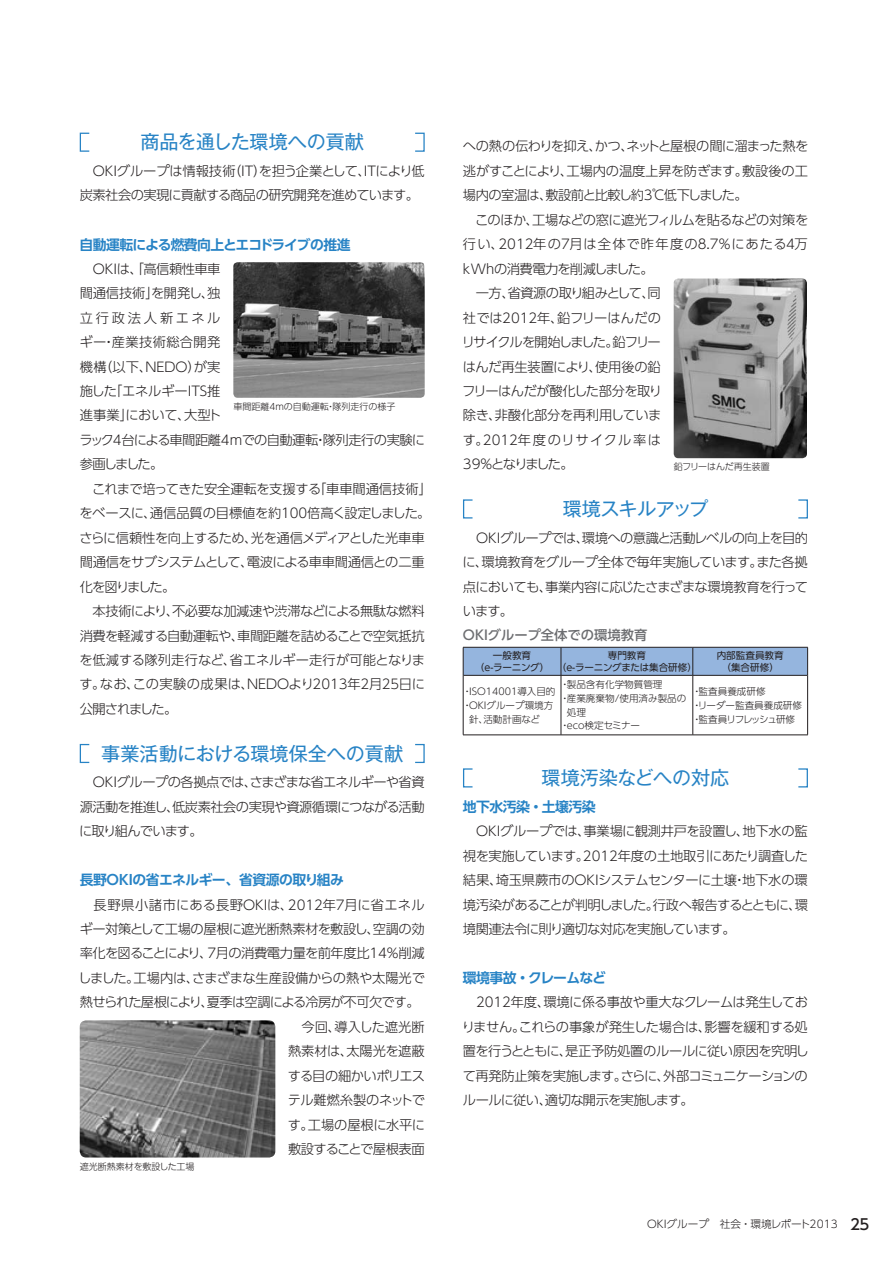
<style>
.page{position:relative;width:893px;height:1263px;background:#fff}
.page>*{position:absolute;margin:0;border:0;box-sizing:border-box;transform-origin:0 0}
.t1{font:19.2px "Gothic MB101 Pro";letter-spacing:-.01em;color:#2783c5}
.t2{font:19.2px "Gothic MB101 Pro";letter-spacing:-.03em;color:#2783c5}
.t3{font:700 13.8px "UD Shin Go Pro De";letter-spacing:-.04em;color:#2783c5}
.t4{font:700 13.8px "UD Shin Go Pro De";letter-spacing:-.06em;color:#2783c5}
.t5{font:300 13.35px/24.5px "UD Shin Go Pro";letter-spacing:-.04em;color:#231f20;text-align:justify}
.t6{font:300 13.35px "UD Shin Go Pro";letter-spacing:-.02em;color:#231f20}
.t7{font:300 13.35px "UD Shin Go Pro";letter-spacing:.005em;color:#231f20}
.t8{font:300 13.35px "UD Shin Go Pro";letter-spacing:-.06em;color:#231f20}
.t9{font:300 13.35px "UD Shin Go Pro";letter-spacing:-.01em;color:#231f20}
.t10{font:500 13.35px "UD Shin Go Pro";color:#6c6d70}
.t11{font:300 13.35px "UD Shin Go Pro";color:#231f20}
.t12{font:300 10.65px "UD Shin Go Pro";color:#231f20}
.t13{font:300 9.6px/13.8px "UD Shin Go Pro";color:#231f20}
.t14{font:9.6px/11.7px "UD Shin Go Pro";color:#231f20;text-align:center}
.t15{font:300 9px "UD Shin Go Pro";color:#231f20}
.t16{font:300 9px "UD Shin Go Pro";letter-spacing:-.02em;color:#231f20}
.s1{font-family:"MO Clear Tone SG";font-weight:500;font-size:14.85px}
</style>
<div class="page">
<div style="left:80px;top:133px;width:10px;height:19px;border:1px solid #2783c5"></div>
<div style="left:414px;top:133px;width:11px;height:19px;border:1px solid #2783c5"></div>
<div style="left:80px;top:744px;width:10px;height:19px;border:1px solid #2783c5"></div>
<div style="left:414px;top:744px;width:11px;height:19px;border:1px solid #2783c5"></div>
<div style="left:463px;top:499px;width:10px;height:19px;border:1px solid #2783c5"></div>
<div style="left:798px;top:499px;width:10px;height:19px;border:1px solid #2783c5"></div>
<div style="left:463px;top:768px;width:10px;height:19px;border:1px solid #2783c5"></div>
<div style="left:798px;top:768px;width:10px;height:19px;border:1px solid #2783c5"></div>
<img style="left:674px;top:279px;width:133px;height:179px">
<img style="left:233px;top:262px;width:192px;height:136px">
<img style="left:80px;top:1020px;width:195px;height:137px">
<hr style="left:561px;top:675px;width:1px;height:60px;background:#231f20">
<hr style="left:692px;top:675px;width:1px;height:60px;background:#231f20">
<div style="left:463px;top:648px;width:345px;height:27px;background:#95b5de"></div>
<hr style="left:463px;top:675px;width:98px;height:1px;background:#231f20">
<hr style="left:561px;top:675px;width:132px;height:1px;background:#231f20">
<hr style="left:693px;top:675px;width:114px;height:1px;background:#231f20">
<hr style="left:463px;top:735px;width:98px;height:1px;background:#231f20">
<hr style="left:561px;top:735px;width:132px;height:1px;background:#231f20">
<hr style="left:693px;top:735px;width:115px;height:1px;background:#231f20">
<hr style="left:463px;top:675px;width:1px;height:60px;background:#231f20">
<hr style="left:807px;top:675px;width:1px;height:60px;background:#231f20">
<hr style="left:463px;top:647px;width:98px;height:1px;background:#231f20">
<hr style="left:561px;top:647px;width:132px;height:1px;background:#231f20">
<hr style="left:693px;top:647px;width:115px;height:1px;background:#231f20">
<h1 class="t1" style="left:140px;top:126px;width:225px">商品を通した環境への貢献</h1>
<p class="t5" style="left:80px;top:158px;width:346px">　OKIグループは情報技術（IT）を担う企業として、ITにより低炭素社会の実現に貢献する商品の研究開発を進めています。</p>
<p class="t4" style="left:80px;top:233px;width:273px">自動運転による燃費向上とエコドライブの推進</p>
<p class="t5" style="left:79px;top:256px;width:354px;text-align:left">　OKIは、「高信頼性車車<br>間通信技術」を開発し、独<br>立行政法人新エネル<br>ギー・産業技術総合開発<br>機構（以下、NEDO）が実<br>施した「エネルギーITS推<br>進事業」において、大型ト<br>ラック4台による車間距離4mでの自動運転・隊列走行の実験に参画しました。<br>　これまで培ってきた安全運転を支援する「車車間通信技術」をベースに、通信品質の目標値を約100倍高く設定しました。さらに信頼性を向上するため、光を通信メディアとした光車車間通信をサブシステムとして、電波による車車間通信との二重化を図りました。<br>　本技術により、不必要な加減速や渋滞などによる無駄な燃料消費を軽減する自動運転や、車間距離を詰めることで空気抵抗を低減する隊列走行など、省エネルギー走行が可能となります。なお、この実験の成果は、NEDOより2013年2月25日に公開されました。</p>
<h1 class="t1" style="left:101px;top:737px;width:303px">事業活動における環境保全への貢献</h1>
<p class="t5" style="left:79px;top:769px;width:347px">　OKIグループの各拠点では、さまざまな省エネルギーや省資源活動を推進し、低炭素社会の実現や資源循環につながる活動に取り組んでいます。</p>
<p class="t3" style="left:80px;top:869px;width:266px">長野OKIの省エネルギー、省資源の取り組み</p>
<p class="t7" style="left:80px;top:894px;width:346px">　長野県小諸市にある長野OKIは、2012年7月に省エネル</p>
<p class="t5" style="left:80px;top:916px;width:346px">ギー対策として工場の屋根に遮光断熱素材を敷設し、空調の効</p>
<p class="t5" style="left:80px;top:941px;width:346px">率化を図ることにより、7月の消費電力量を前年度比14%削減</p>
<p class="t6" style="left:78px;top:967px;width:348px">しました。工場内は、さまざまな生産設備からの熱や太陽光で</p>
<p class="t8" style="left:80px;top:991px;width:342px">熱せられた屋根により、夏季は空調による冷房が不可欠です。</p>
<p class="t11" style="left:288px;top:1016px;width:138px">　今回、導入した遮光断</p>
<p class="t9" style="left:288px;top:1040px;width:138px">熱素材は、太陽光を遮蔽</p>
<p class="t5" style="left:288px;top:1063px;width:139px">する目の細かいポリエス</p>
<p class="t6" style="left:288px;top:1089px;width:139px">テル難燃糸製のネットで</p>
<p class="t9" style="left:288px;top:1114px;width:139px">す。工場の屋根に水平に</p>
<p class="t5" style="left:288px;top:1136px;width:138px">敷設することで屋根表面</p>
<p class="t15" style="left:233px;top:399px;width:164px">車間距離4mの自動運転・隊列走行の様子</p>
<p class="t15" style="left:80px;top:1159px;width:116px">遮光断熱素材を敷設した工場</p>
<p class="t5" style="left:462px;top:134px;width:348px;text-align:left">への熱の伝わりを抑え、かつ、ネットと屋根の間に溜まった熱を逃がすことにより、工場内の温度上昇を防ぎます。敷設後の工場内の室温は、敷設前と比較し約3℃低下しました。<br>　このほか、工場などの窓に遮光フィルムを貼るなどの対策を行い、2012年の7月は全体で昨年度の8.7%にあたる4万kWhの消費電力を削減しました。<br>　一方、省資源の取り組みとして、同<br>社では2012年、鉛フリーはんだの<br>リサイクルを開始しました。鉛フリー<br>はんだ再生装置により、使用後の鉛<br>フリーはんだが酸化した部分を取り<br>除き、非酸化部分を再利用していま<br>す。2012年度のリサイクル率は<br>39%となりました。</p>
<h1 class="t2" style="left:563px;top:493px;width:147px">環境スキルアップ</h1>
<p class="t5" style="left:462px;top:525px;width:347px">　OKIグループでは、環境への意識と活動レベルの向上を目的に、環境教育をグループ全体で毎年実施しています。また各拠点においても、事業内容に応じたさまざまな環境教育を行っています。</p>
<p class="t16" style="left:674px;top:460px;width:98px">鉛フリーはんだ再生装置</p>
<p class="t10" style="left:463px;top:624px;width:186px">OKIグループ全体での環境教育</p>
<p class="t14" style="left:475px;top:649px;width:76px">一般教育<br>（e-ラーニング）</p>
<p class="t14" style="left:557px;top:649px;width:142px">専門教育<br>（e-ラーニングまたは集合研修）</p>
<p class="t14" style="left:717px;top:649px;width:68px">内部監査員教育（集合研修）</p>
<p class="t13" style="left:462px;top:684px;width:95px">・ISO14001導入目的</p>
<p class="t13" style="left:462px;top:698px;width:93px">・OKIグループ環境方</p>
<p class="t13" style="left:469px;top:712px;width:73px">針、活動計画など</p>
<p class="t13" style="left:560px;top:677px;width:104px">・製品含有化学物質管理</p>
<p class="t13" style="left:560px;top:691px;width:128px">・産業廃棄物/使用済み製品の</p>
<p class="t13" style="left:567px;top:705px;width:21px">処理</p>
<p class="t13" style="left:560px;top:718px;width:81px">・eco検定セミナー</p>
<p class="t13" style="left:692px;top:684px;width:112px">・監査員養成研修<br>・リーダー監査員養成研修・監査員リフレッシュ研修</p>
<h1 class="t1" style="left:542px;top:762px;width:189px">環境汚染などへの対応</h1>
<p class="t3" style="left:463px;top:795px;width:134px">地下水汚染・土壌汚染</p>
<p class="t5" style="left:463px;top:818px;width:347px">　OKIグループでは、事業場に観測井戸を設置し、地下水の監視を実施しています。2012年度の土地取引にあたり調査した結果、埼玉県蕨市のOKIシステムセンターに土壌・地下水の環境汚染があることが判明しました。行政へ報告するとともに、環境関連法令に則り適切な対応を実施しています。</p>
<p class="t3" style="left:463px;top:966px;width:144px">環境事故・クレームなど</p>
<p class="t5" style="left:462px;top:989px;width:349px">　2012年度、環境に係る事故や重大なクレームは発生しておりません。これらの事象が発生した場合は、影響を緩和する処置を行うとともに、是正予防処置のルールに従い原因を究明して再発防止策を実施します。さらに、外部コミュニケーションのルールに従い、適切な開示を実施します。</p>
<p class="t12" style="left:647px;top:1215px;width:223px">OKIグループ　社会・環境レポート2013 <span class="s1">25</span></p>
</div>
